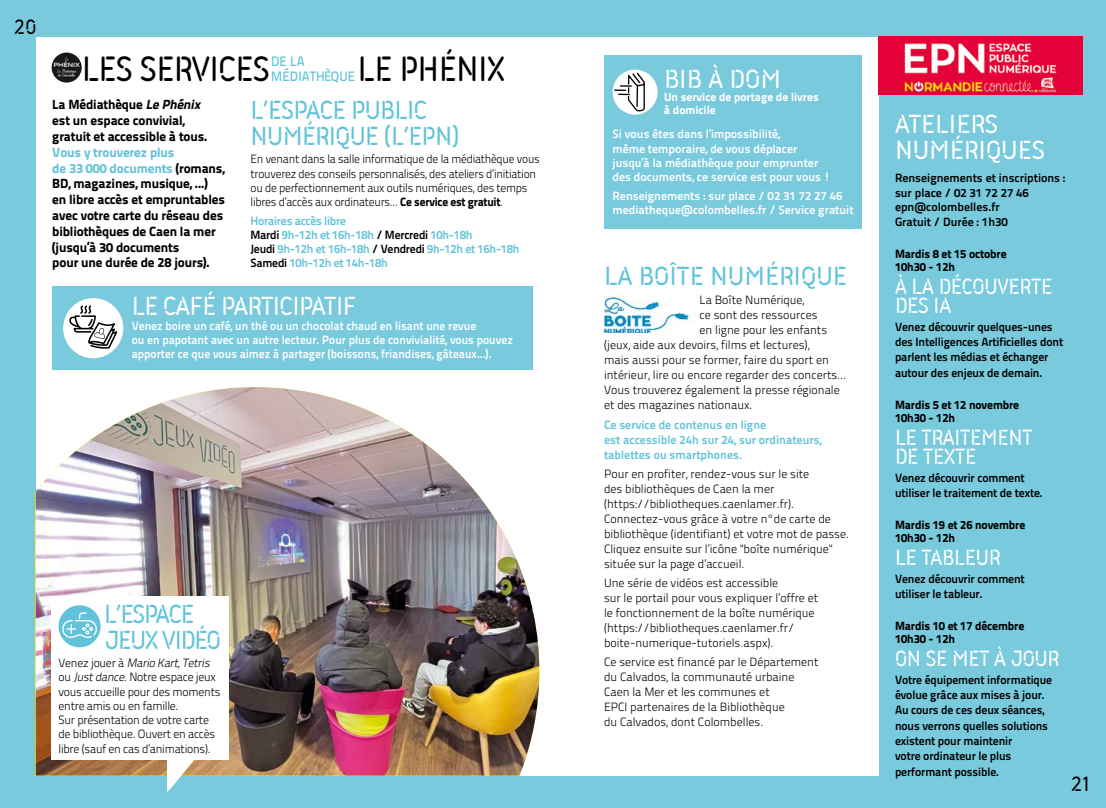
<style>
.page{position:relative;width:1106px;height:808px;background:#79cadd}
.page>*{position:absolute;margin:0;border:0;box-sizing:border-box;transform-origin:0 0}
.t1{font:500 38.25px "Iconic Stencil";letter-spacing:-.015em;color:#000;scale:.95 1}
.t2{font:500 28.5px/25.5px "Iconic Stencil";letter-spacing:-.02em;color:#61c3d9}
.t3{font:500 28.5px/26.5px "Iconic Stencil";color:#fff}
.t4{font:500 28.5px "Iconic Stencil";letter-spacing:-.02em;color:#fff}
.t5{font:500 28.5px/25.5px "Iconic Stencil";letter-spacing:-.04em;color:#61c3d9;scale:.95 1}
.t6{font:500 28.5px "Iconic Stencil";color:#61c3d9}
.t7{font:500 24px/19px "Iconic Stencil";letter-spacing:-.01em;color:#fff;scale:.95 1}
.t8{font:500 22.5px "Iconic Stencil";color:#000}
.t9{font:13.65px/15px "Titillium Text 14 L 600 wt";letter-spacing:.01em;color:#61c3d9;scale:.95 1}
.t10{font:13.35px/15.8px "Titillium Text 14 L 999 wt";letter-spacing:-.01em;color:#000}
.t11{font:12px/15px "Titillium Text 14 L 250 wt";color:#000}
.t12{font:12px/15.3px "Titillium Text 14 L 800 wt";letter-spacing:-.01em;color:#000}
.t13{font:12px/14.2px "Titillium Text 14 L 800 wt";color:#fff}
.t14{font:12px/14.2px "Titillium Text 14 L 250 wt";letter-spacing:-.02em;color:#000;scale:.96 1}
.t15{font:12px/14.2px "Titillium Text 14 L 250 wt";letter-spacing:-.02em;color:#000}
.t16{font:12px/14.2px "Titillium Text 14 L 800 wt";letter-spacing:-.02em;color:#61c3d9}
.t17{font:12px/13px "Titillium Text 14 L 999 wt";letter-spacing:-.01em;color:#000}
.t18{font:12px/15px "Titillium Text 14 L 800 wt";color:#61c3d9}
.t19{font:11.7px/13px "Titillium Text 14 L 999 wt";color:#fff}
.s1{font-family:"Titillium Text 14 L 999 wt"}
.s2{color:#000}
.s3{font-style:italic}
.s4{color:#61c3d9}
</style>
<div class="page">
<div style="left:36px;top:37px;width:842px;height:738px;background:#fff"></div>
<img style="left:36px;top:387px;width:503px;height:388px">
<svg style="left:325px;top:68px;width:6px;height:13px"></svg>
<img style="left:52px;top:53px;width:30px;height:30px;border-radius:15px">
<div style="left:52px;top:286px;width:481px;height:84px;background:#79cadd"></div>
<div style="left:604px;top:55px;width:257px;height:174px;background:#79cadd"></div>
<div style="left:612px;top:70px;width:45px;height:45px;background:#fff;border-radius:50%"></div>
<svg style="left:614px;top:73px;width:31px;height:38px"></svg>
<img style="left:604px;top:292px;width:87px;height:41px">
<div style="left:51px;top:596px;width:178px;height:164px;background:#fff"></div>
<svg style="left:167px;top:760px;width:34px;height:32px"></svg>
<div style="left:58px;top:605px;width:43px;height:42px;background:#61c3d9;border-radius:50%"></div>
<svg style="left:62px;top:612px;width:35px;height:26px"></svg>
<div style="left:63px;top:298px;width:60px;height:60px;background:#fff;border-radius:50%"></div>
<svg style="left:69px;top:305px;width:48px;height:44px"></svg>
<img style="left:878px;top:37px;width:204px;height:58px">
<h3 class="t8" style="left:14px;top:11px;width:24px">20</h3>
<h1 class="t1" style="left:82px;top:42px;width:199px">LES SERVICES</h1>
<p class="t9" style="left:271px;top:53px;width:90px">DE LA<br>MÉDIATH QUE</p>
<h1 class="t1" style="left:357px;top:42px;width:157px">LE PHÉNIX</h1>
<h2 class="t2" style="left:250px;top:95px;width:211px">L’ESPACE PUBLIC<br>NUMÉRIQUE (L’EPN)</h2>
<p class="t14" style="left:250px;top:152px;width:303px">En venant dans la salle informatique de la médiathèque vous trouverez des conseils personnalisés, des ateliers d’initiation ou de perfectionnement aux outils numériques, des temps libres d’accès aux ordinateurs... <span class="s1">Ce service est gratuit</span>.</p>
<p class="t16" style="left:250px;top:213px;width:270px">Horaires accès libre<br><span class="s2">Mardi</span> 9h-12h et 16h-18h <span class="s2">/ Mercredi</span> 10h-18h<br><span class="s2">Jeudi</span> 9h-12h et 16h-18h <span class="s2">/ Vendredi</span> 9h-12h et 16h-18h <span class="s2">Samedi</span> 10h-12h et 14h-18h</p>
<p class="t10" style="left:52px;top:97px;width:157px">La Médiathèque <span class="s3">Le Phénix </span>est un espace convivial, gratuit et accessible à tous.</p>
<p class="t10" style="left:52px;top:144px;width:174px"><span class="s4">Vous y trouverez plus<br>de 33 000 documents</span> (romans,<br>BD, magazines, musique, ...) en libre accès et empruntables avec votre carte du réseau des bibliothèques de Caen la mer (jusqu’à 30 documents<br>pour une durée de 28 jours).</p>
<h2 class="t4" style="left:132px;top:287px;width:226px">LE CAFÉ PARTICIPATIF</h2>
<p class="t13" style="left:132px;top:318px;width:382px">Venez boire un café, un thé ou un chocolat chaud en lisant une revue<br>ou en papotant avec un autre lecteur. Pour plus de convivialité, vous pouvez apporter ce que vous aimez à partager (boissons, friandises, gâteaux...).</p>
<h2 class="t5" style="left:104px;top:599px;width:124px">L’ESPACE<br>JEUX VIDÉO</h2>
<p class="t15" style="left:58px;top:656px;width:163px">V e n e z j o u e r à <span class="s3">Mario Kart</span>, <span class="s3">Tetris </span>ou <span class="s3">Justdance</span>. Notre espace jeux vous accueille pour des moments entre amis ou en famille.<br>Sur présentation de votre carte de bibliothèque. Ouvert en accès libre (sauf en cas d’animations).</p>
<h2 class="t3" style="left:664px;top:63px;width:119px">BIB À DOM</h2>
<p class="t19" style="left:664px;top:90px;width:156px">Un service de portage de livres à domicile</p>
<p class="t13" style="left:612px;top:127px;width:219px">Si vous êtes dans l’impossibilité,<br>même temporaire, de vous déplacer jusqu’à la médiathèque pour emprunter des documents, ce service est pour vous !</p>
<p class="t13" style="left:612px;top:188px;width:242px">Renseignements : sur place / 02 31 72 27 46 mediatheque@colombelles.fr / Service gratuit</p>
<h2 class="t6" style="left:604px;top:257px;width:244px">LA BOÎTE NUMÉRIQUE</h2>
<p class="t11" style="left:699px;top:293px;width:107px">La Boîte Numérique,</p>
<p class="t11" style="left:699px;top:308px;width:120px">ce sont des ressources</p>
<p class="t11" style="left:699px;top:323px;width:129px">en ligne pour les enfants</p>
<p class="t11" style="left:604px;top:338px;width:207px">(jeux, aide aux devoirs, films et lectures),</p>
<p class="t11" style="left:604px;top:353px;width:226px">mais aussi pour se former, faire du sport en</p>
<p class="t11" style="left:604px;top:368px;width:244px">intérieur, lire ou encore regarder des concerts...</p>
<p class="t11" style="left:604px;top:383px;width:237px">Vous trouverez également la presse régionale</p>
<p class="t11" style="left:604px;top:398px;width:150px">et des magazines nationaux.</p>
<p class="t18" style="left:604px;top:417px;width:219px">Ce service de contenus en ligne<br>est accessible 24h sur 24, sur ordinateurs, tablettes ou smartphones.</p>
<p class="t11" style="left:604px;top:466px;width:247px">Pour en profiter, rendez-vous sur le site<br>des bibliothèques de Caen la mer (https://bibliotheques.caenlamer.fr).<br>Connectez-vous grâce à votre n°de carte de bibliothèque (identifiant) et votre mot de passe.<br>Cliquez ensuite sur l’icône "boîte numérique" située sur la page d’accueil.</p>
<p class="t11" style="left:604px;top:575px;width:216px">Une série de vidéos est accessible<br>sur le portail pour vous expliquer l’offre et le fonctionnement de la boîte numérique (https://bibliotheques.caenlamer.fr/ boite-numerique-tutoriels.aspx).</p>
<p class="t11" style="left:604px;top:655px;width:216px">Ce service est financé par le Département du Calvados, la communauté urbaine Caen la Mer et les communes et<br>EPCI partenaires de la Bibliothèque<br>du Calvados, dont Colombelles.</p>
<h2 class="t3" style="left:895px;top:108px;width:151px">ATELIERS<br>NUMÉRIQUES</h2>
<p class="t12" style="left:895px;top:171px;width:172px;line-height:14.5px">Renseignements et inscriptions : sur place / 02 31 72 27 46 epn@colombelles.fr<br>Gratuit / Durée : 1h30</p>
<p class="t17" style="left:895px;top:247px;width:113px">Mardis 8 et 15 octobre<br>10h30 - 12h</p>
<h3 class="t7" style="left:895px;top:275px;width:167px">À LA DÉCOUVERTE<br>DES IA</h3>
<p class="t12" style="left:895px;top:319px;width:170px">Venez découvrir quelques-unes des Intelligences Artificielles dont parlent les médias et échanger autour des enjeux de demain.</p>
<p class="t17" style="left:895px;top:398px;width:126px">Mardis 5 et 12 novembre<br>10h30 - 12h</p>
<h3 class="t7" style="left:895px;top:426px;width:146px">LE TRAITEMENT<br>DE TEXTE</h3>
<p class="t12" style="left:895px;top:470px;width:149px">Venez découvrir comment utiliser le traitement de texte.</p>
<p class="t17" style="left:895px;top:518px;width:132px">Mardis 19 et 26 novembre<br>10h30 - 12h</p>
<h3 class="t7" style="left:895px;top:546px;width:112px">LE TABLEUR</h3>
<p class="t12" style="left:895px;top:571px;width:131px">Venez découvrir comment utiliser le tableur.</p>
<p class="t17" style="left:895px;top:619px;width:131px">Mardis 10 et 17 décembre<br>10h30 - 12h</p>
<h3 class="t7" style="left:895px;top:647px;width:174px">ON SE MET À JOUR</h3>
<p class="t12" style="left:895px;top:672px;width:159px">Votre équipement informatique évolue grâce aux mises à jour.<br>Au cours de ces deux séances, nous verrons quelles solutions existent pour maintenir<br>votre ordinateur le plus performant possible.</p>
<h3 class="t8" style="left:1071px;top:768px;width:19px">21</h3>
</div>
